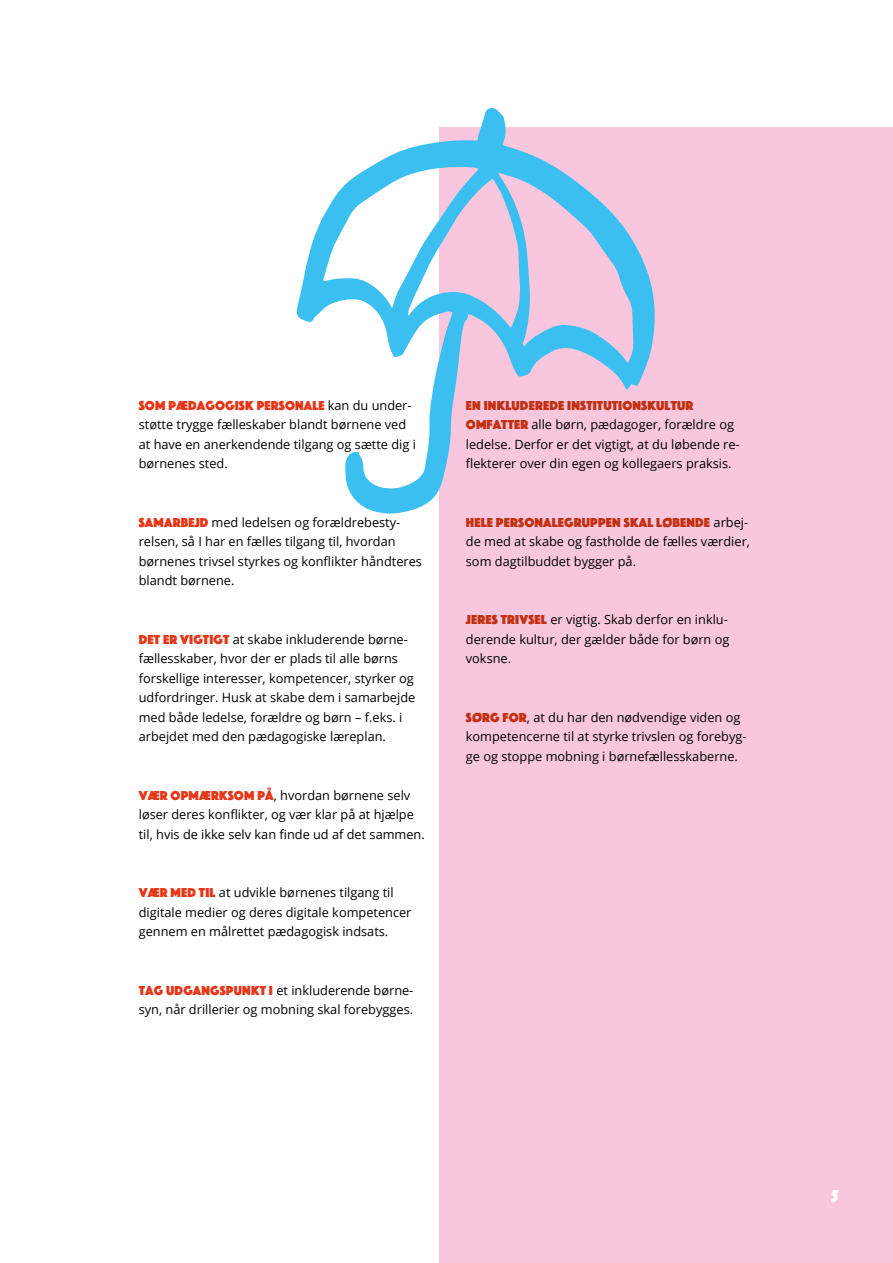
<style>
.page{position:relative;width:893px;height:1263px;background:#fff}
.page>*{position:absolute;margin:0;border:0;box-sizing:border-box;transform-origin:0 0}
.t1{font:18px "Phosphate Solid";color:#fff}
.t2{font:13.5px "Phosphate Solid";letter-spacing:.01em;color:#c33011}
.t3{font:13.5px "Phosphate Solid";letter-spacing:.01em;color:#e63618}
.t4{font:12.75px/19.5px "Open Sans";color:#000}
.s1{font-family:"Open Sans";font-size:12.75px;color:#000}
.s2{font-family:"Phosphate Solid";font-size:13.5px;color:#e63618}
.s3{font-family:"Phosphate Solid";font-size:13.5px;color:#c33011}
</style>
<div class="page">
<div style="left:439px;top:128px;width:454px;height:1135px;background:#f8c7de"></div>
<svg style="left:296px;top:108px;width:360px;height:406px"></svg>
<p class="t3" style="left:139px;top:395px;width:274px">SOM PÆDAGOGISK PERSONALE <span class="s1">kan du under-</span></p>
<p class="t4" style="left:139px;top:414px;width:279px">støtte trygge fælleskaber blandt børnene ved at have en anerkendende tilgang og sætte dig i børnenes sted.</p>
<p class="t4" style="left:139px;top:512px;width:285px"><span class="s2">SAMARBEJD</span> med ledelsen og forældrebesty&shy;relsen, så I har en fælles tilgang til, hvordan børnenes trivsel styrkes og konflikter håndteres blandt børnene.</p>
<p class="t4" style="left:139px;top:629px;width:278px"><span class="s2">DET ER VIGTIGT</span> at skabe inkluderende børne&shy;fællesskaber, hvor der er plads til alle børns forskellige interesser, kompetencer, styrker og udfordringer. Husk at skabe dem i samarbejde med både ledelse, forældre og børn – f.eks. i arbejdet med den pædagogiske læreplan.</p>
<p class="t4" style="left:139px;top:785px;width:288px"><span class="s2">VÆR OPMÆRKSOM PÅ</span>, hvordan børnene selv løser deres konflikter, og vær klar på at hjælpe til, hvis de ikke selv kan finde ud af det sammen.</p>
<p class="t4" style="left:139px;top:882px;width:274px"><span class="s2">VÆR MED TIL</span> at udvikle børnenes tilgang til digitale medier og deres digitale kompetencer gennem en målrettet pædagogisk indsats.</p>
<p class="t4" style="left:139px;top:980px;width:276px"><span class="s2">TAG UDGANGSPUNKT I</span> et inkluderende børne&shy;syn, når drillerier og mobning skal forebygges.</p>
<p class="t2" style="left:466px;top:395px;width:229px">EN INKLUDEREDE INSTITUTIONSKULTUR</p>
<p class="t4" style="left:466px;top:414px;width:275px"><span class="s3">OMFATTER</span> alle børn, pædagoger, forældre og ledelse. Derfor er det vigtigt, at du løbende re&shy;flekterer over din egen og kollegaers praksis.</p>
<p class="t2" style="left:466px;top:512px;width:284px">HELE PERSONALEGRUPPEN SKAL LØBENDE <span class="s1">arbej-</span></p>
<p class="t4" style="left:466px;top:531px;width:286px">de med at skabe og fastholde de fælles værdier, som dagtilbuddet bygger på.</p>
<p class="t4" style="left:466px;top:609px;width:265px"><span class="s3">JERES TRIVSEL</span> er vigtig. Skab derfor en inklu&shy;derende kultur, der gælder både for børn og voksne.</p>
<p class="t4" style="left:466px;top:707px;width:282px"><span class="s3">SØRG FOR</span>, at du har den nødvendige viden og kompetencerne til at styrke trivslen og forebyg&shy;ge og stoppe mobning i børnefællesskaberne.</p>
<h1 class="t1" style="left:831px;top:1183px;width:9px">5</h1>
</div>
